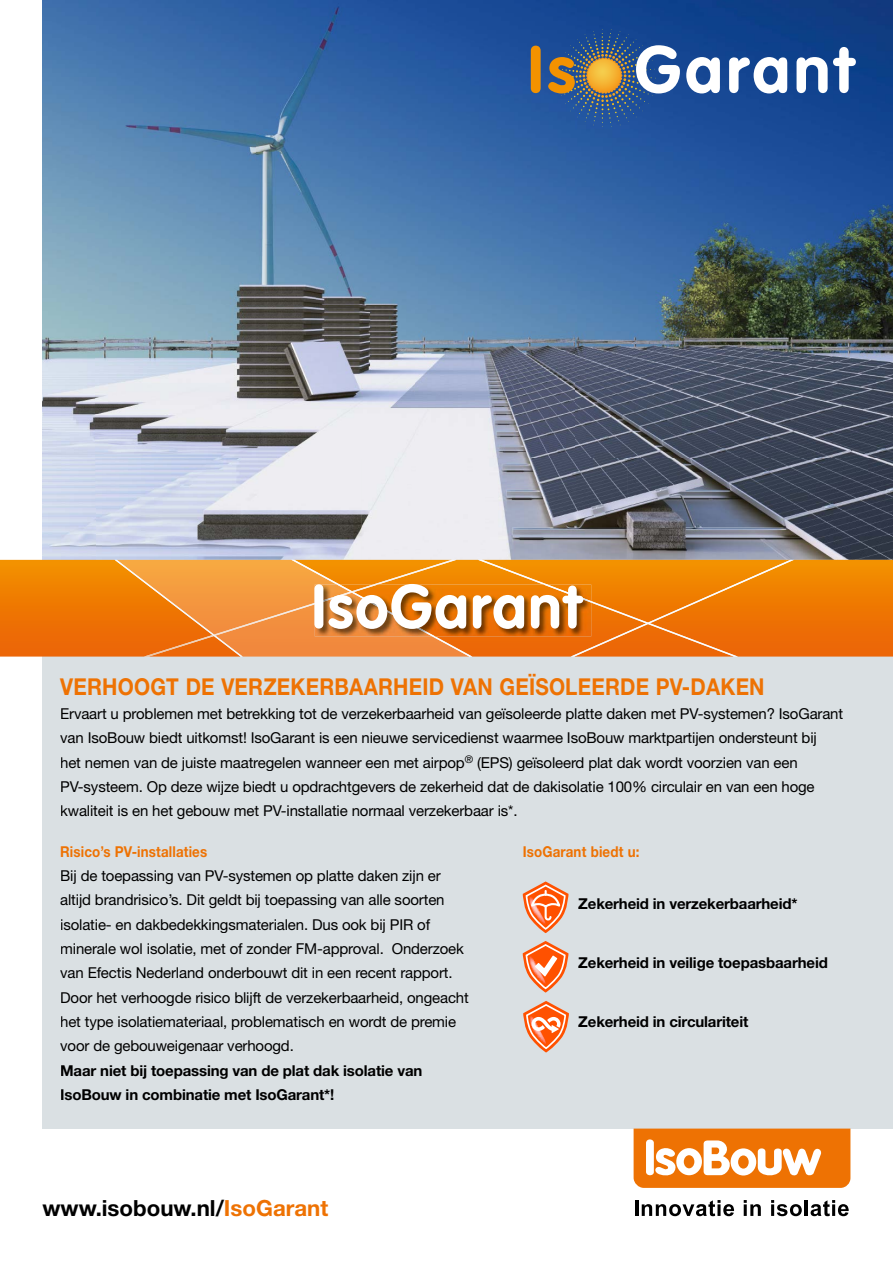
<style>
.page{position:relative;width:893px;height:1263px;background:#fff}
.page>*{position:absolute;margin:0;border:0;box-sizing:border-box;transform-origin:0 0}
.t1{font:700 65.55px "VAG Rounded";letter-spacing:.06em;color:#fff}
.t2{font:700 61.2px "VAG Rounded";letter-spacing:.03em;color:#fff}
.t3{font:700 23.25px "Helvetica Neue LT";letter-spacing:.01em;color:#ee7203;scale:.89 1}
.t4{font:700 22.35px "Helvetica Neue LT";color:#000}
.t5{font:15px/24.3px "Helvetica Neue LT";letter-spacing:-.01em;color:#000}
.t6{font:700 15px/24.3px "Helvetica Neue LT";letter-spacing:-.01em;color:#000}
.t7{font:700 15px "Helvetica Neue LT";letter-spacing:.01em;color:#ee7203;scale:.89 1}
.s1{color:#f39200}
.s2{color:#ee7203}
</style>
<div class="page">
<div style="left:43px;top:598px;width:850px;height:530px;background:#dae0e3"></div>
<img style="left:43px;top:0;width:850px;height:560px">
<svg style="left:0;top:560px;width:893px;height:97px;background:#ee7903"></svg>
<img style="left:738px;top:560px;width:56px;height:97px">
<svg style="left:478px;top:560px;width:260px;height:97px;background:#ef7f0d"></svg>
<hr style="left:635px;top:1200px;width:3px;height:16px;background:#000">
<svg style="left:642px;top:1200px;width:92px;height:16px"></svg>
<svg style="left:744px;top:1200px;width:17px;height:16px"></svg>
<svg style="left:771px;top:1200px;width:31px;height:16px"></svg>
<hr style="left:805px;top:1200px;width:3px;height:16px;background:#000">
<svg style="left:811px;top:1200px;width:38px;height:16px"></svg>
<svg style="left:634px;top:1128px;width:216px;height:60px"></svg>
<img style="left:472px;top:584px;width:119px;height:52px">
<img style="left:543px;top:584px;width:48px;height:19px">
<svg style="left:117px;top:560px;width:355px;height:97px;background:#e5862b"></svg>
<svg style="left:558px;top:29px;width:98px;height:98px;background:#30568d"></svg>
<svg style="left:588px;top:59px;width:33px;height:33px"></svg>
<svg style="left:523px;top:881px;width:45px;height:52px"></svg>
<svg style="left:523px;top:941px;width:45px;height:51px"></svg>
<svg style="left:523px;top:1001px;width:46px;height:51px"></svg>
<h1 class="t1" style="left:528px;top:31px;width:327px"><span class="s1">Is</span> Garant</h1>
<h2 class="t2" style="left:312px;top:571px;width:271px">IsoGarant</h2>
<h3 class="t3" style="left:60px;top:672px;width:793px">VERHOOGT DE VERZEKERBAARHEID VAN GEÏSOLEERDE PV-DAKEN</h3>
<p class="t5" style="left:60px;top:701px;width:784px">Ervaart u problemen met betrekking tot de verzekerbaarheid van geïsoleerde platte daken met PV-systemen? IsoGarant van IsoBouw biedt uitkomst! IsoGarant is een nieuwe servicedienst waarmee IsoBouw marktpartijen ondersteunt bij<br>het nemen van de juiste maatregelen wanneer een met airpop<sup>®</sup> (EPS) geïsoleerd plat dak wordt voorzien van een PV-systeem. Op deze wijze biedt u opdrachtgevers de zekerheid dat de dakisolatie 100% circulair en van een hoge kwaliteit is en het gebouw met PV-installatie normaal verzekerbaar is*.</p>
<p class="t7" style="left:60px;top:842px;width:167px">Risico’s PV-installaties</p>
<p class="t5" style="left:60px;top:863px;width:410px">Bij de toepassing van PV-systemen op platte daken zijn er altijd brandrisico’s. Dit geldt bij toepassing van alle soorten isolatie- en dakbedekkingsmaterialen. Dus ook bij PIR of minerale wol isolatie, met of zonder FM-approval. Onderzoek van Efectis Nederland onderbouwt dit in een recent rapport.<br>Door het verhoogde risico blijft de verzekerbaarheid, ongeacht het type isolatiemateriaal, problematisch en wordt de premie voor de gebouweigenaar verhoogd.</p>
<p class="t6" style="left:60px;top:1058px;width:364px">Maar niet bij toepassing van de plat dak isolatie van<br>IsoBouw in combinatie met IsoGarant*!</p>
<p class="t7" style="left:523px;top:842px;width:133px">IsoGarant biedt u:</p>
<p class="t6" style="left:578px;top:891px;width:221px">Zekerheid in verzekerbaarheid*</p>
<p class="t6" style="left:578px;top:950px;width:251px">Zekerheid in veilige toepasbaarheid</p>
<p class="t6" style="left:578px;top:1009px;width:172px">Zekerheid in circulariteit</p>
<h3 class="t4" style="left:43px;top:1194px;width:287px">www.isobouw.nl/<span class="s2">IsoGarant</span></h3>
</div>
